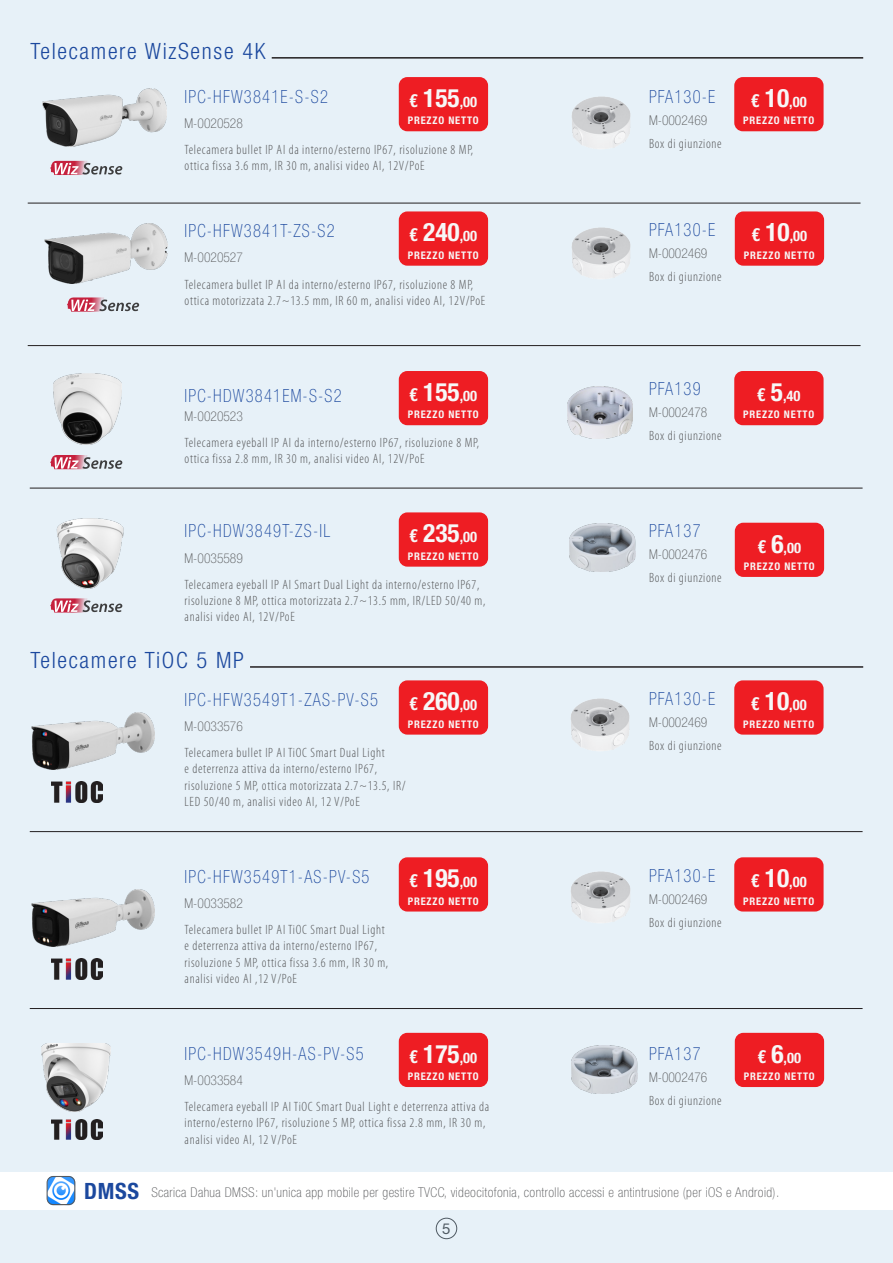
<style>
.page{position:relative;width:893px;height:1263px;background:#e7f1f8}
.page>*{position:absolute;margin:0;border:0;box-sizing:border-box;transform-origin:0 0}
.t1{font:700 condensed 25.35px "Helvetica Neue LT Pro";color:#f7f7f7}
.t2{font:300 condensed 22.5px "Helvetica Neue LT Pro";letter-spacing:.075em;color:#1b489e}
.t3{font:100 condensed 18.15px "Helvetica Neue LT Pro";letter-spacing:.075em;color:#1b489e;scale:.91 1}
.t4{font:15px "Helvetica Neue LT Pro";color:#57585a}
.t5{font:700 condensed 14.55px "Helvetica Neue LT Pro";color:#f7f7f7}
.t6{font:300 condensed 13.5px/16.2px "Myriad Pro";letter-spacing:.05em;color:#57585a}
.t7{font:100 condensed 13.5px "Helvetica Neue LT Pro";color:#57585a}
.t8{font:100 condensed 13.5px "Helvetica Neue LT Pro";letter-spacing:.03em;color:#57585a}
.t9{font:700 condensed 10.5px "Helvetica Neue LT Pro";letter-spacing:.08em;color:#f7f7f7}
.s1{font-size:18.15px}
.s2{font-size:14.55px}
.s3{font-size:25.35px}
.s4{font-weight:700;font-size:22.5px;color:#1b489e}
</style>
<div class="page">
<hr style="left:272px;top:57px;width:591px;height:2px;background:#231f20">
<hr style="left:30px;top:488px;width:833px;height:1px;background:#231f20">
<hr style="left:28px;top:203px;width:832px;height:1px;background:#231f20">
<div style="left:399px;top:77px;width:89px;height:54px;background:#ee1d23;border-radius:9px"></div>
<img style="left:43px;top:89px;width:123px;height:58px">
<div style="left:734px;top:77px;width:89px;height:54px;background:#ee1d23;border-radius:9px"></div>
<img style="left:572px;top:96px;width:59px;height:53px">
<svg style="left:50px;top:161px;width:72px;height:14px"></svg>
<hr style="left:28px;top:345px;width:832px;height:1px;background:#231f20">
<hr style="left:250px;top:666px;width:613px;height:2px;background:#231f20">
<hr style="left:30px;top:831px;width:833px;height:1px;background:#231f20">
<div style="left:399px;top:680px;width:89px;height:55px;background:#ee1d23;border-radius:9px"></div>
<img style="left:31px;top:712px;width:123px;height:57px">
<div style="left:734px;top:680px;width:89px;height:55px;background:#ee1d23;border-radius:9px"></div>
<img style="left:571px;top:698px;width:59px;height:53px">
<img style="left:51px;top:782px;width:51px;height:20px">
<div style="left:399px;top:1033px;width:89px;height:54px;background:#ee1d23;border-radius:9px"></div>
<img style="left:42px;top:1043px;width:69px;height:69px">
<div style="left:735px;top:1033px;width:89px;height:54px;background:#ee1d23;border-radius:9px"></div>
<img style="left:572px;top:1045px;width:65px;height:49px">
<img style="left:51px;top:1119px;width:51px;height:21px">
<hr style="left:30px;top:1008px;width:833px;height:1px;background:#231f20">
<div style="left:399px;top:857px;width:89px;height:54px;background:#ee1d23;border-radius:9px"></div>
<img style="left:31px;top:889px;width:123px;height:57px">
<div style="left:734px;top:857px;width:89px;height:54px;background:#ee1d23;border-radius:9px"></div>
<img style="left:571px;top:871px;width:60px;height:52px">
<img style="left:51px;top:958px;width:51px;height:21px">
<div style="left:735px;top:211px;width:89px;height:55px;background:#ee1d23;border-radius:9px"></div>
<div style="left:399px;top:211px;width:89px;height:55px;background:#ee1d23;border-radius:9px"></div>
<img style="left:45px;top:223px;width:123px;height:60px">
<svg style="left:67px;top:297px;width:72px;height:15px"></svg>
<img style="left:572px;top:227px;width:59px;height:52px">
<div style="left:399px;top:371px;width:89px;height:54px;background:#ee1d23;border-radius:9px"></div>
<img style="left:54px;top:373px;width:67px;height:71px">
<svg style="left:50px;top:455px;width:72px;height:14px"></svg>
<div style="left:734px;top:371px;width:89px;height:54px;background:#ee1d23;border-radius:9px"></div>
<img style="left:567px;top:387px;width:66px;height:52px">
<div style="left:399px;top:512px;width:89px;height:55px;background:#ee1d23;border-radius:9px"></div>
<img style="left:56px;top:518px;width:68px;height:71px">
<svg style="left:50px;top:598px;width:72px;height:15px"></svg>
<div style="left:735px;top:523px;width:89px;height:54px;background:#ee1d23;border-radius:9px"></div>
<img style="left:570px;top:523px;width:66px;height:49px">
<div style="left:0;top:1172px;width:893px;height:37px;background:#fff"></div>
<img style="left:46px;top:1176px;width:30px;height:29px">
<div style="left:47px;top:1176px;width:28px;height:29px;border:1px solid #57585a;border-radius:6px"></div>
<p class="t2" style="left:30px;top:38px;width:237px">Telecamere WizSense 4K</p>
<p class="t1" style="left:409px;top:83px;width:69px"><span class="s1">€</span> 155<span class="s2">,00</span></p>
<p class="t9" style="left:408px;top:114px;width:73px">PREZZO NETTO</p>
<p class="t3" style="left:185px;top:87px;width:159px">IPC-HFW3841E-S-S2</p>
<p class="t7" style="left:185px;top:116px;width:60px">M-0020528</p>
<p class="t6" style="left:185px;top:141px;width:290px">Telecamera bullet IP AI da interno/esterno IP67, risoluzione 8 MP, ottica fissa 3.6 mm, IR 30 m, analisi video AI, 12V/PoE</p>
<p class="t1" style="left:409px;top:217px;width:69px"><span class="s1">€</span> 240<span class="s2">,00</span></p>
<p class="t9" style="left:408px;top:249px;width:73px">PREZZO NETTO</p>
<p class="t3" style="left:185px;top:221px;width:166px">IPC-HFW3841T-ZS-S2</p>
<p class="t7" style="left:185px;top:250px;width:60px">M-0020527</p>
<p class="t6" style="left:185px;top:276px;width:302px">Telecamera bullet IP AI da interno/esterno IP67, risoluzione 8 MP, ottica motorizzata 2.7~13.5 mm, IR 60 m, analisi video AI, 12V/PoE</p>
<p class="t1" style="left:409px;top:377px;width:69px"><span class="s1">€</span> 155<span class="s2">,00</span></p>
<p class="t9" style="left:408px;top:408px;width:73px">PREZZO NETTO</p>
<p class="t3" style="left:185px;top:386px;width:174px">IPC-HDW3841EM-S-S2</p>
<p class="t7" style="left:185px;top:408px;width:60px">M-0020523</p>
<p class="t6" style="left:185px;top:434px;width:296px">Telecamera eyeball IP AI da interno/esterno IP67, risoluzione 8 MP, ottica fissa 2.8 mm, IR 30 m, analisi video AI, 12V/PoE</p>
<p class="t3" style="left:185px;top:521px;width:162px">IPC-HDW3849T-ZS-IL</p>
<p class="t7" style="left:185px;top:551px;width:60px">M-0035589</p>
<p class="t6" style="left:185px;top:576px;width:302px">Telecamera eyeball IP AI Smart Dual Light da interno/esterno IP67, risoluzione 8 MP, ottica motorizzata 2.7~13.5 mm, IR/LED 50/40 m, analisi video AI, 12V/PoE</p>
<p class="t1" style="left:409px;top:518px;width:69px"><span class="s1">€</span> 235<span class="s2">,00</span></p>
<p class="t9" style="left:408px;top:549px;width:73px">PREZZO NETTO</p>
<p class="t2" style="left:30px;top:647px;width:215px">Telecamere TiOC 5 MP</p>
<p class="t1" style="left:409px;top:686px;width:69px"><span class="s1">€</span> 260<span class="s2">,00</span></p>
<p class="t9" style="left:408px;top:717px;width:73px">PREZZO NETTO</p>
<p class="t3" style="left:185px;top:689px;width:214px">IPC-HFW3549T1-ZAS-PV-S5</p>
<p class="t7" style="left:185px;top:719px;width:60px">M-0033576</p>
<p class="t6" style="left:185px;top:745px;width:222px">Telecamera bullet IP AI TiOC Smart Dual Light<br>e deterrenza attiva da interno/esterno IP67, risoluzione 5 MP, ottica motorizzata 2.7~13.5, IR/ LED 50/40 m, analisi video AI, 12 V/PoE</p>
<p class="t3" style="left:185px;top:866px;width:205px">IPC-HFW3549T1-AS-PV-S5</p>
<p class="t7" style="left:185px;top:896px;width:60px">M-0033582</p>
<p class="t6" style="left:185px;top:921px;width:205px">Telecamera bullet IP AI TiOC Smart Dual Light e deterrenza attiva da interno/esterno IP67, risoluzione 5 MP, ottica fissa 3.6 mm, IR 30 m, analisi video AI ,12 V/PoE</p>
<p class="t1" style="left:409px;top:863px;width:69px"><span class="s1">€</span> 195<span class="s2">,00</span></p>
<p class="t9" style="left:408px;top:894px;width:73px">PREZZO NETTO</p>
<p class="t1" style="left:409px;top:1038px;width:69px"><span class="s1">€</span> 175<span class="s2">,00</span></p>
<p class="t9" style="left:408px;top:1070px;width:73px">PREZZO NETTO</p>
<p class="t3" style="left:185px;top:1043px;width:198px">IPC-HDW3549H-AS-PV-S5</p>
<p class="t7" style="left:185px;top:1073px;width:60px">M-0033584</p>
<p class="t6" style="left:185px;top:1098px;width:306px">Telecamera eyeball IP AI TiOC Smart Dual Light e deterrenza attiva da interno/esterno IP67, risoluzione 5 MP, ottica fissa 2.8 mm, IR 30 m, analisi video AI, 12 V/PoE</p>
<p class="t3" style="left:649px;top:87px;width:74px">PFA130-E</p>
<p class="t7" style="left:649px;top:113px;width:60px">M-0002469</p>
<p class="t6" style="left:649px;top:135px;width:74px">Box di giunzione</p>
<p class="t5" style="left:751px;top:93px;width:57px"><span class="s1">€</span> <span class="s3">10</span>,00</p>
<p class="t9" style="left:743px;top:114px;width:73px">PREZZO NETTO</p>
<p class="t3" style="left:649px;top:220px;width:74px">PFA130-E</p>
<p class="t7" style="left:649px;top:246px;width:60px">M-0002469</p>
<p class="t6" style="left:649px;top:269px;width:74px">Box di giunzione</p>
<p class="t5" style="left:751px;top:227px;width:57px"><span class="s1">€</span> <span class="s3">10</span>,00</p>
<p class="t9" style="left:744px;top:249px;width:73px">PREZZO NETTO</p>
<p class="t3" style="left:649px;top:379px;width:58px">PFA139</p>
<p class="t7" style="left:649px;top:405px;width:60px">M-0002478</p>
<p class="t6" style="left:649px;top:427px;width:74px">Box di giunzione</p>
<p class="t5" style="left:757px;top:387px;width:45px"><span class="s1">€</span> <span class="s3">5</span>,40</p>
<p class="t9" style="left:743px;top:408px;width:73px">PREZZO NETTO</p>
<p class="t3" style="left:649px;top:521px;width:58px">PFA137</p>
<p class="t7" style="left:649px;top:547px;width:60px">M-0002476</p>
<p class="t6" style="left:649px;top:570px;width:74px">Box di giunzione</p>
<p class="t5" style="left:757px;top:539px;width:45px"><span class="s1">€</span> <span class="s3">6</span>,00</p>
<p class="t9" style="left:744px;top:560px;width:73px">PREZZO NETTO</p>
<p class="t3" style="left:649px;top:689px;width:74px">PFA130-E</p>
<p class="t7" style="left:649px;top:715px;width:60px">M-0002469</p>
<p class="t6" style="left:649px;top:737px;width:74px">Box di giunzione</p>
<p class="t5" style="left:751px;top:696px;width:57px"><span class="s1">€</span> <span class="s3">10</span>,00</p>
<p class="t9" style="left:743px;top:717px;width:73px">PREZZO NETTO</p>
<p class="t3" style="left:649px;top:865px;width:74px">PFA130-E</p>
<p class="t7" style="left:649px;top:892px;width:60px">M-0002469</p>
<p class="t6" style="left:649px;top:914px;width:74px">Box di giunzione</p>
<p class="t5" style="left:751px;top:873px;width:57px"><span class="s1">€</span> <span class="s3">10</span>,00</p>
<p class="t9" style="left:743px;top:894px;width:73px">PREZZO NETTO</p>
<p class="t3" style="left:649px;top:1043px;width:58px">PFA137</p>
<p class="t7" style="left:649px;top:1070px;width:60px">M-0002476</p>
<p class="t6" style="left:649px;top:1092px;width:74px">Box di giunzione</p>
<p class="t5" style="left:757px;top:1049px;width:45px"><span class="s1">€</span> <span class="s3">6</span>,00</p>
<p class="t9" style="left:744px;top:1070px;width:73px">PREZZO NETTO</p>
<p class="t8" style="left:84px;top:1185px;width:696px"><span class="s4">DMSS</span> Scarica Dahua DMSS: un'unica app mobile per gestire TVCC, videocitofonia, controllo accessi e antintrusione (per iOS e Android).</p>
<p class="t4" style="left:442px;top:1219px;width:10px">5</p>
</div>
